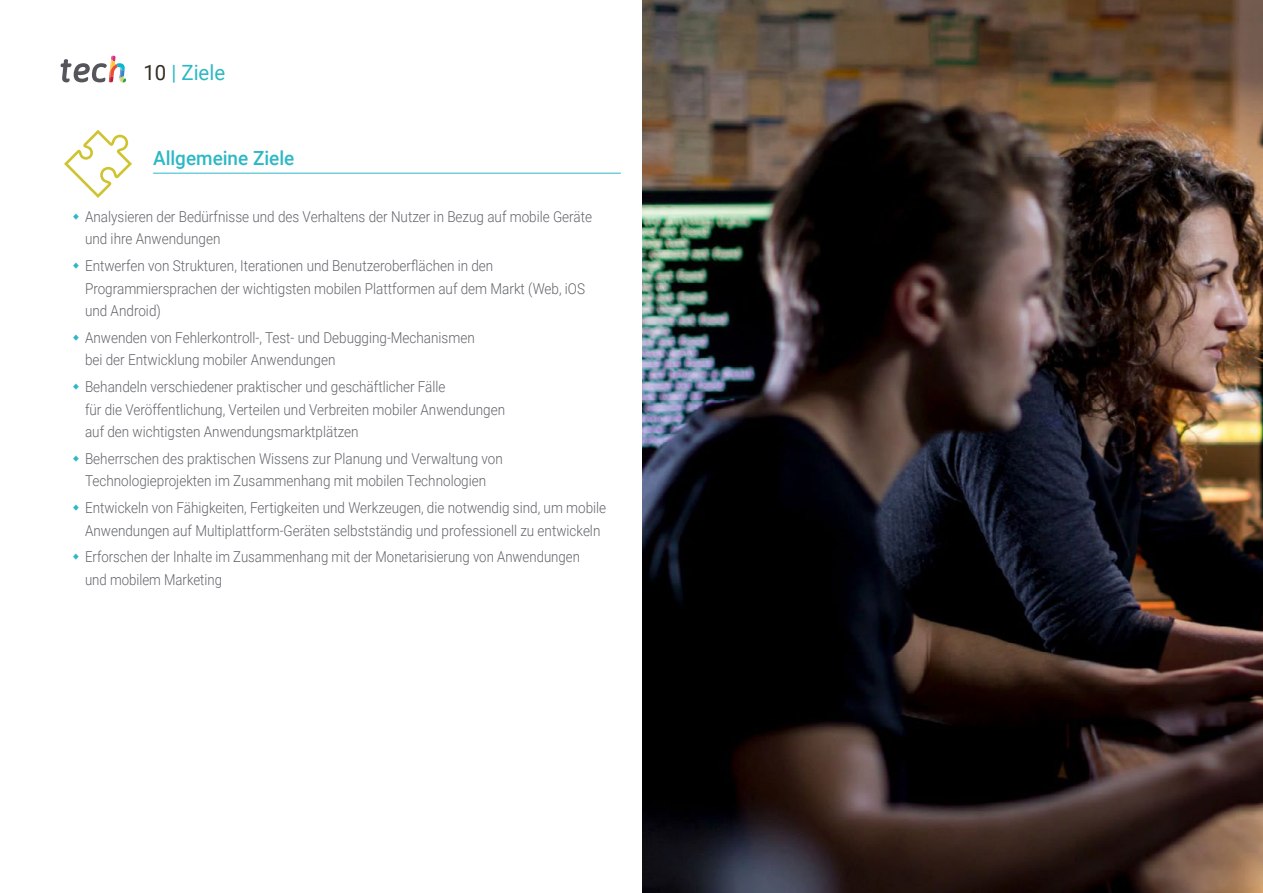
<style>
.page{position:relative;width:1263px;height:893px;background:#fff}
.page>*{position:absolute;margin:0;border:0;box-sizing:border-box;transform-origin:0 0}
.t1{font:21px "Roboto";color:#2db8c5}
.t2{font:500 19.5px "Roboto";color:#2db8c5}
.t3{font:300 15px/22.5px "Roboto";color:#61646a;scale:.9 1}
.t4{font:300 15px/22.5px "Roboto";color:#61646a;scale:.88 1}
.s1{color:#312e20}
</style>
<div class="page">
<svg style="left:64px;top:130px;width:68px;height:68px"></svg>
<img style="left:642px;top:0;width:621px;height:893px">
<svg style="left:61px;top:56px;width:65px;height:27px"></svg>
<hr style="left:153px;top:173px;width:468px;height:1px;background:#2db8c5">
<h1 class="t1" style="left:144px;top:57px;width:83px"><span class="s1">10</span> | Ziele</h1>
<h2 class="t2" style="left:153px;top:144px;width:143px">Allgemeine Ziele</h2>
<p class="t3" style="left:85px;top:205px;width:565px">Analysieren der Bedürfnisse und des Verhaltens der Nutzer in Bezug auf mobile Geräte und ihre Anwendungen</p>
<p class="t3" style="left:85px;top:254px;width:557px">Entwerfen von Strukturen, Iterationen und Benutzeroberflächen in den<br>Programmiersprachen der wichtigsten mobilen Plattformen auf dem Markt (Web, iOS und Android)</p>
<p class="t3" style="left:85px;top:326px;width:435px">Anwenden von Fehlerkontroll-, Test- und Debugging-Mechanismen bei der Entwicklung mobiler Anwendungen</p>
<p class="t3" style="left:85px;top:375px;width:468px">Behandeln verschiedener praktischer und geschäftlicher Fälle<br>für die Veröffentlichung, Verteilen und Verbreiten mobiler Anwendungen auf den wichtigsten Anwendungsmarktplätzen</p>
<p class="t3" style="left:85px;top:447px;width:466px">Beherrschen des praktischen Wissens zur Planung und Verwaltung von<br>Technologieprojekten im Zusammenhang mit mobilen Technologien</p>
<p class="t3" style="left:85px;top:496px;width:581px">Entwickeln von Fähigkeiten, Fertigkeiten und Werkzeugen, die notwendig sind, um mobile<br>Anwendungen auf Multiplattform-Geräten selbstständig und professionell zu entwickeln</p>
<p class="t4" style="left:85px;top:545px;width:564px">Erforschen der Inhalte im Zusammenhang mit der Monetarisierung von Anwendungen und mobilem Marketing</p>
</div>
